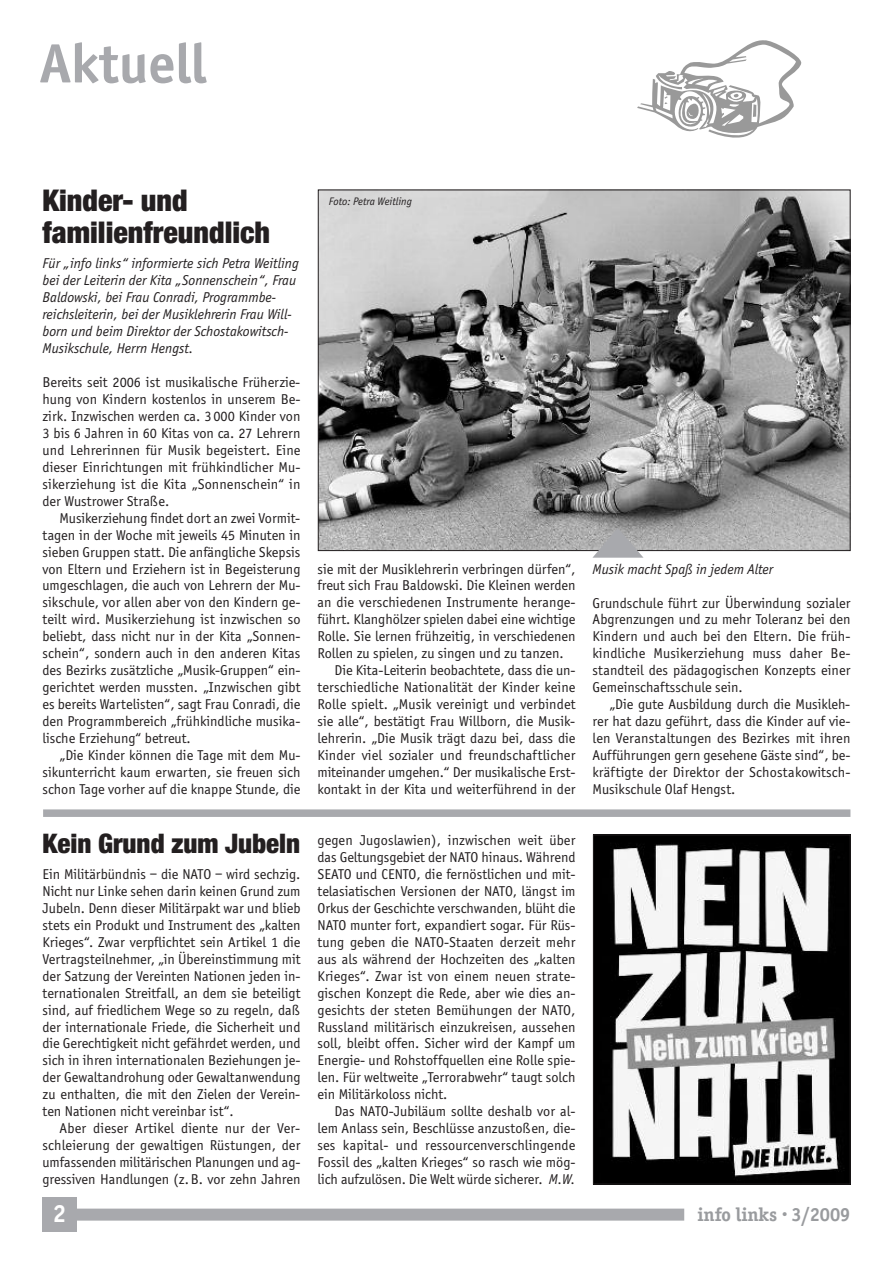
<style>
.page{position:relative;width:893px;height:1263px;background:#fff}
.page>*{position:absolute;margin:0;border:0;box-sizing:border-box;transform-origin:0 0}
.t1{font:700 57px "Officina Sans";color:#a8a9ad}
.t2{font:900 condensed 30px/31.5px "Helvetica Neue";color:#231f20}
.t3{font:900 condensed 27px "Helvetica Neue";color:#231f20}
.t4{font:700 25.5px "Officina Sans";color:#fff}
.t5{font:700 19.5px "Officina Serif";color:#999b9e}
.t6{font:14.7px/17px "Officina Sans";color:#231f20;text-align:justify}
.t7{font:italic 14.7px/17px "Officina Sans";color:#231f20}
.t8{font:italic 11.25px "Officina Sans";color:#231f20}
.s1{font-style:italic}
</style>
<div class="page">
<div style="left:43px;top:1198px;width:34px;height:34px;background:#a8a9ad"></div>
<div style="left:75px;top:1208px;width:609px;height:12px;background:#a8a9ad"></div>
<div style="left:43px;top:809px;width:807px;height:8px;background:#a8a9ad"></div>
<svg style="left:637px;top:40px;width:164px;height:98px"></svg>
<img style="left:320px;top:192px;width:528px;height:357px">
<svg style="left:592px;top:528px;width:51px;height:30px;background:#aaabad"></svg>
<img style="left:595px;top:837px;width:253px;height:345px">
<div style="left:593px;top:835px;width:257px;height:349px;border:1px solid #231f20"></div>
<h1 class="t1" style="left:40px;top:29px;width:168px">Aktuell</h1>
<h2 class="t2" style="left:43px;top:187px;width:229px">Kinder- und familienfreundlich</h2>
<p class="t7" style="left:43px;top:255px;width:258px">Für „info links“ informierte sich Petra Weitling bei der Leiterin der Kita „Sonnenschein“, Frau Baldowski, bei Frau Conradi, Programmbe&shy;reichsleiterin, bei der Musiklehrerin Frau Will&shy;born und beim Direktor der Schostakowitsch-Musikschule, Herrn Hengst.</p>
<p class="t6" style="left:43px;top:373px;width:259px">Bereits seit 2006 ist musikalische Früherzie&shy;hung von Kindern kostenlos in unserem Be&shy;zirk. Inzwischen werden ca. 3 000 Kinder von 3 bis 6 Jahren in 60 Kitas von ca. 27 Lehrern und Lehrerinnen für Musik begeistert. Eine dieser Einrichtungen mit frühkindlicher Mu&shy;sikerziehung ist die Kita „Sonnenschein“ in der Wustrower Straße.</p>
<p class="t6" style="left:43px;top:509px;width:259px;text-indent:17px">Musikerziehung findet dort an zwei Vormit&shy;tagen in der Woche mit jeweils 45 Minuten in sieben Gruppen statt. Die anfängliche Skepsis von Eltern und Erziehern ist in Begeisterung umgeschlagen, die auch von Lehrern der Mu&shy;sikschule, vor allen aber von den Kindern ge&shy;teilt wird. Musikerziehung ist inzwischen so beliebt, dass nicht nur in der Kita „Sonnen&shy;schein“, sondern auch in den anderen Kitas des Bezirks zusätzliche „Musik-Gruppen“ ein&shy;gerichtet werden mussten. „Inzwischen gibt es bereits Wartelisten“, sagt Frau Conradi, die den Programmbereich „frühkindliche musika&shy;lische Erziehung“ betreut.</p>
<p class="t6" style="left:43px;top:746px;width:259px;text-indent:17px">„Die Kinder können die Tage mit dem Mu&shy;sikunterricht kaum erwarten, sie freuen sich schon Tage vorher auf die knappe Stunde, die</p>
<h3 class="t3" style="left:43px;top:834px;width:259px">Kein Grund zum Jubeln</h3>
<p class="t6" style="left:43px;top:865px;width:260px">Ein Militärbündnis – die NATO – wird sechzig.<br>Nicht nur Linke sehen darin keinen Grund zum Jubeln. Denn dieser Militärpakt war und blieb stets ein Produkt und Instrument des „kalten Krieges“. Zwar verpflichtet sein Artikel 1 die Vertragsteilnehmer, „in Übereinstimmung mit der Satzung der Vereinten Nationen jeden in&shy;ternationalen Streitfall, an dem sie beteiligt sind, auf friedlichem Wege so zu regeln, daß der internationale Friede, die Sicherheit und die Gerechtigkeit nicht gefährdet werden, und sich in ihren internationalen Beziehungen je&shy;der Gewaltandrohung oder Gewaltanwendung zu enthalten, die mit den Zielen der Verein&shy;ten Nationen nicht vereinbar ist“.</p>
<p class="t6" style="left:43px;top:1120px;width:259px;text-indent:17px">Aber dieser Artikel diente nur der Ver&shy;schleierung der gewaltigen Rüstungen, der umfassenden militärischen Planungen und ag&shy;gressiven Handlungen (z.B. vor zehn Jahren</p>
<p class="t8" style="left:329px;top:195px;width:85px">Foto: Petra Weitling</p>
<p class="t6" style="left:317px;top:560px;width:259px">sie mit der Musiklehrerin verbringen dürfen“,</p>
<p class="t6" style="left:317px;top:577px;width:259px">freut sich Frau Baldowski. Die Kleinen werden</p>
<p class="t6" style="left:317px;top:594px;width:259px">an die verschiedenen Instrumente herange-</p>
<p class="t6" style="left:317px;top:611px;width:259px">führt. Klanghölzer spielen dabei eine wichtige</p>
<p class="t6" style="left:317px;top:628px;width:259px">Rolle. Sie lernen frühzeitig, in verschiedenen</p>
<p class="t6" style="left:317px;top:645px;width:248px">Rollen zu spielen, zu singen und zu tanzen.</p>
<p class="t6" style="left:334px;top:662px;width:242px">Die Kita-Leiterin beobachtete, dass die un-</p>
<p class="t6" style="left:317px;top:679px;width:259px">terschiedliche Nationalität der Kinder keine</p>
<p class="t6" style="left:317px;top:695px;width:259px">Rolle spielt. „Musik vereinigt und verbindet</p>
<p class="t6" style="left:317px;top:712px;width:259px">sie alle“, bestätigt Frau Willborn, die Musik-</p>
<p class="t6" style="left:317px;top:729px;width:259px">lehrerin. „Die Musik trägt dazu bei, dass die</p>
<p class="t6" style="left:317px;top:746px;width:259px">Kinder viel sozialer und freundschaftlicher</p>
<p class="t6" style="left:317px;top:763px;width:259px">miteinander umgehen.“ Der musikalische Erst-</p>
<p class="t6" style="left:317px;top:780px;width:259px">kontakt in der Kita und weiterführend in der</p>
<p class="t6" style="left:317px;top:831px;width:259px">gegen Jugoslawien), inzwischen weit über das Geltungsgebiet der NATO hinaus. Während SEATO und CENTO, die fernöstlichen und mit&shy;telasiatischen Versionen der NATO, längst im Orkus der Geschichte verschwanden, blüht die NATO munter fort, expandiert sogar. Für Rüs&shy;tung geben die NATO-Staaten derzeit mehr aus als während der Hochzeiten des „kalten Krieges“. Zwar ist von einem neuen strate&shy;gischen Konzept die Rede, aber wie dies an&shy;gesichts der steten Bemühungen der NATO, Russland militärisch einzukreisen, aussehen soll, bleibt offen. Sicher wird der Kampf um Energie- und Rohstoffquellen eine Rolle spie&shy;len. Für weltweite „Terrorabwehr“ taugt solch ein Militärkoloss nicht.</p>
<p class="t6" style="left:317px;top:1103px;width:259px;text-indent:17px">Das NATO-Jubiläum sollte deshalb vor al&shy;lem Anlass sein, Beschlüsse anzustoßen, die&shy;ses kapital- und ressourcenverschlingende Fossil des „kalten Krieges“ so rasch wie mög&shy;lich aufzulösen. Die Welt würde sicherer. <span class="s1">M.W.</span></p>
<p class="t7" style="left:592px;top:560px;width:182px">Musik macht Spaß in jedem Alter</p>
<p class="t6" style="left:592px;top:594px;width:259px">Grundschule führt zur Überwindung sozialer Abgrenzungen und zu mehr Toleranz bei den Kindern und auch bei den Eltern. Die früh&shy;kindliche Musikerziehung muss daher Be&shy;standteil des pädagogischen Konzepts einer Gemeinschaftsschule sein.</p>
<p class="t6" style="left:592px;top:696px;width:259px;text-indent:17px">„Die gute Ausbildung durch die Musikleh&shy;rer hat dazu geführt, dass die Kinder auf vie&shy;len Veranstaltungen des Bezirkes mit ihren Aufführungen gern gesehene Gäste sind“, be&shy;kräftigte der Direktor der Schostakowitsch-Musikschule Olaf Hengst.</p>
<h3 class="t4" style="left:53px;top:1198px;width:15px">2</h3>
<h3 class="t5" style="left:697px;top:1202px;width:154px">info links · 3/2009</h3>
</div>
